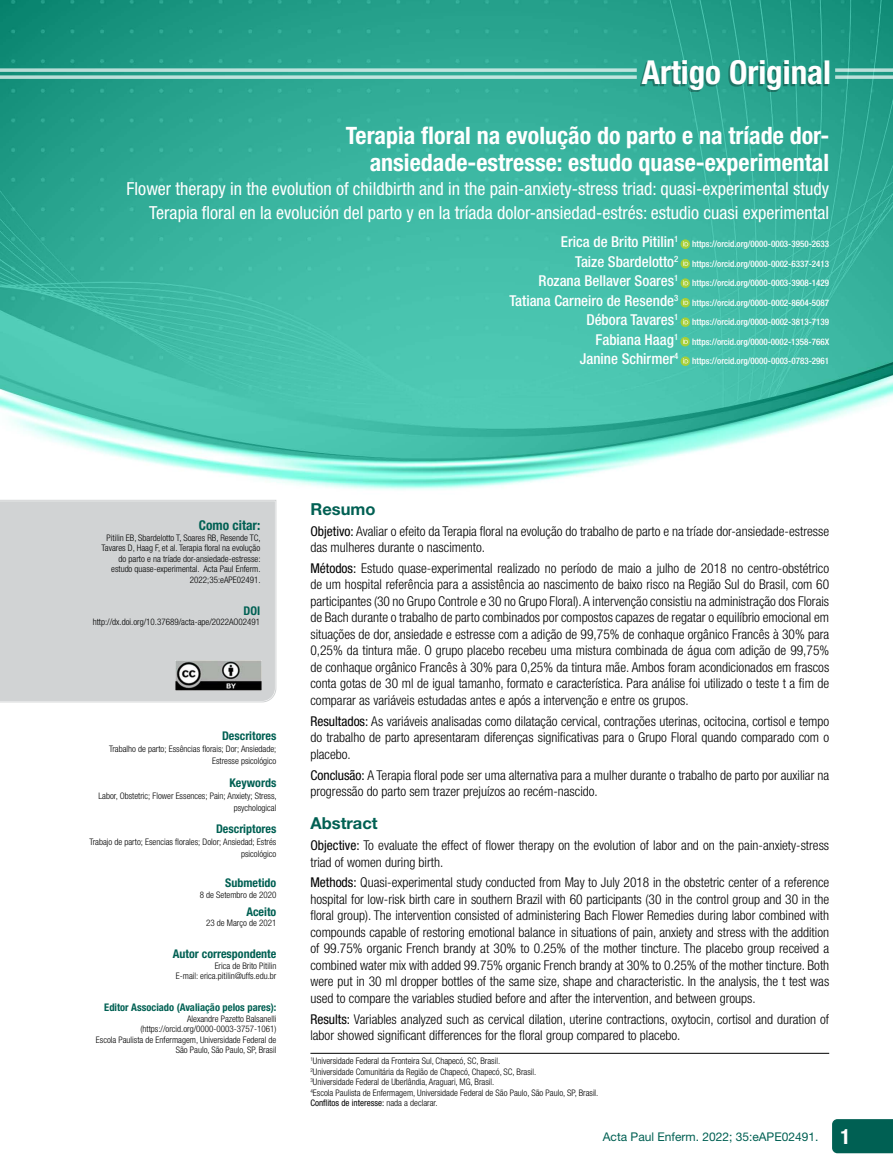
<style>
.page{position:relative;width:893px;height:1170px;background:#fff}
.page>*{position:absolute;margin:0;border:0;box-sizing:border-box;transform-origin:0 0}
.t1{font:700 condensed 33px "Helvetica Neue LT Std";color:#fff}
.t2{font:700 condensed 24px/27px "Helvetica Neue LT Std";color:#fff;text-align:right}
.t3{font:condensed 18px/24px "Helvetica Neue LT Std";color:#fff;text-align:right}
.t4{font:700 16.5px "Helvetica Neue LT Std";color:#006053}
.t5{font:500 condensed 15px "Helvetica Neue LT Std";color:#fff}
.t6{font:300 condensed 13.5px/16.5px "Helvetica Neue LT Std";color:#000}
.t7{font:700 condensed 13.5px "Helvetica Neue LT Std";color:#006053}
.t8{font:700 condensed 12px "Helvetica Neue LT Std";color:#006053}
.t9{font:12px "Helvetica Neue LT Std";color:#006053}
.t10{font:700 condensed 10.5px "Helvetica Neue LT Std";color:#006053}
.t11{font:300 condensed 9px/10.5px "Helvetica Neue LT Std";color:#000;text-align:right}
.t12{font:500 condensed 9px "Helvetica Neue LT Std";color:#fff}
.s1{font-weight:400}
.s2{font-weight:700;font-stretch:condensed;font-size:21px;color:#fff}
</style>
<div class="page">
<div style="left:832px;top:1119px;width:61px;height:34px;background:#006053"></div>
<img style="left:0;top:0;width:893px;height:490px">
<svg style="left:835px;top:75px;width:58px;height:4px"></svg>
<svg style="left:835px;top:68px;width:58px;height:4px"></svg>
<svg style="left:0;top:500px;width:277px;height:203px;background:#e1e3e3"></svg>
<div style="left:0;top:501px;width:275px;height:199px;background:#d1d3d4"></div>
<img style="left:175px;top:660px;width:86px;height:30px">
<svg style="left:680px;top:239px;width:10px;height:10px"></svg>
<svg style="left:683px;top:241px;width:5px;height:5px"></svg>
<svg style="left:680px;top:259px;width:10px;height:9px"></svg>
<svg style="left:683px;top:260px;width:5px;height:6px"></svg>
<svg style="left:680px;top:278px;width:10px;height:10px"></svg>
<svg style="left:683px;top:280px;width:5px;height:5px"></svg>
<svg style="left:680px;top:298px;width:10px;height:9px"></svg>
<svg style="left:683px;top:299px;width:5px;height:6px"></svg>
<svg style="left:680px;top:317px;width:10px;height:10px"></svg>
<svg style="left:683px;top:319px;width:5px;height:5px"></svg>
<svg style="left:680px;top:337px;width:10px;height:9px"></svg>
<svg style="left:683px;top:338px;width:5px;height:6px"></svg>
<svg style="left:680px;top:356px;width:10px;height:10px"></svg>
<svg style="left:683px;top:358px;width:5px;height:5px"></svg>
<hr style="left:310px;top:1052px;width:519px;height:1px;background:#000">
<div style="left:640px;top:62px;width:187px;height:30px;background:#000;opacity:.3"></div>
<svg style="left:0;top:75px;width:637px;height:4px;background:#aadad2"></svg>
<svg style="left:0;top:68px;width:637px;height:4px;background:#aadad1"></svg>
<h1 class="t1" style="left:642px;top:52px;width:191px">Artigo Original</h1>
<h2 class="t2" style="left:346px;top:122px;width:485px">Terapia floral na evolução do parto e na tríade dor&shy;ansiedade-estresse: estudo quase-experimental</h2>
<h3 class="t3" style="left:126px;top:177px;width:704px">Flower therapy in the evolution of childbirth and in the pain-anxiety-stress triad: quasi-experimental study<br>Terapia floral en la evolución del parto y en la tríada dolor-ansiedad-estrés: estudio cuasi experimental</h3>
<p class="t5" style="left:561px;top:233px;width:119px">Erica de Brito Pitilin<sup>1</sup></p>
<p class="t12" style="left:692px;top:239px;width:138px">https://orcid.org/0000-0003-3950-2633</p>
<p class="t5" style="left:575px;top:252px;width:105px">Taize Sbardelotto<sup>2</sup></p>
<p class="t12" style="left:692px;top:258px;width:138px">https://orcid.org/0000-0002-6337-2413</p>
<p class="t5" style="left:539px;top:272px;width:141px">Rozana Bellaver Soares<sup>1</sup></p>
<p class="t12" style="left:692px;top:278px;width:138px">https://orcid.org/0000-0003-3908-1429</p>
<p class="t5" style="left:509px;top:291px;width:171px">Tatiana Carneiro de Resende<sup>3</sup></p>
<p class="t12" style="left:692px;top:297px;width:138px">https://orcid.org/0000-0002-8604-5087</p>
<p class="t5" style="left:586px;top:311px;width:94px">Débora Tavares<sup>1</sup></p>
<p class="t12" style="left:692px;top:317px;width:138px">https://orcid.org/0000-0002-3813-7139</p>
<p class="t5" style="left:595px;top:330px;width:84px">Fabiana Haag<sup>1</sup></p>
<p class="t12" style="left:692px;top:336px;width:139px">https://orcid.org/0000-0002-1358-766X</p>
<p class="t5" style="left:580px;top:350px;width:100px">Janine Schirmer<sup>4</sup></p>
<p class="t12" style="left:692px;top:356px;width:138px">https://orcid.org/0000-0003-0783-2961</p>
<p class="t7" style="left:199px;top:517px;width:63px">Como citar:</p>
<p class="t11" style="left:102px;top:532px;width:161px">Pitilin EB, Sbardelotto T, Soares RB, Resende TC, Tavares D, Haag F, et al. Terapia floral na evolução do parto e na tríade dor-ansiedade-estresse: estudo quase-experimental. Acta Paul Enferm.<br>2022;35:eAPE02491.</p>
<p class="t8" style="left:244px;top:603px;width:18px">DOI</p>
<p class="t11" style="left:93px;top:617px;width:169px">http://dx.doi.org/10.37689/acta-ape/2022AO02491</p>
<p class="t8" style="left:222px;top:728px;width:56px">Descritores</p>
<p class="t11" style="left:109px;top:743px;width:169px;line-height:12px">Trabalho de parto; Essências florais; Dor; Ansiedade;<br>Estresse psicológico</p>
<p class="t8" style="left:230px;top:775px;width:48px">Keywords</p>
<p class="t11" style="left:98px;top:789px;width:180px;line-height:12px">Labor, Obstetric; Flower Essences; Pain; Anxiety; Stress, psychological</p>
<p class="t8" style="left:216px;top:821px;width:62px">Descriptores</p>
<p class="t11" style="left:89px;top:835px;width:189px;line-height:12px">Trabajo de parto; Esencias florales; Dolor; Ansiedad; Estrés psicológico</p>
<p class="t8" style="left:225px;top:875px;width:53px">Submetido</p>
<p class="t11" style="left:200px;top:889px;width:78px">8 de Setembro de 2020</p>
<p class="t8" style="left:246px;top:904px;width:31px">Aceito</p>
<p class="t11" style="left:206px;top:917px;width:72px">23 de Março de 2021</p>
<p class="t8" style="left:173px;top:946px;width:105px">Autor correspondente</p>
<p class="t11" style="left:176px;top:960px;width:102px">Erica de Brito Pitilin<br>E-mail: erica.pitilin@uffs.edu.br</p>
<p class="t10" style="left:104px;top:1001px;width:174px">Editor Associado (Avaliação pelos pares):</p>
<p class="t11" style="left:96px;top:1013px;width:182px">Alexandre Pazetto Balsanelli (https://orcid.org/0000-0003-3757-1061)<br>Escola Paulista de Enfermagem, Universidade Federal de São Paulo, São Paulo, SP, Brasil</p>
<p class="t4" style="left:310px;top:498px;width:67px">Resumo</p>
<p class="t6" style="left:310px;top:522px;width:520px"><span class="s1">Objetivo:</span> Avaliar o efeito da Terapia floral na evolução do trabalho de parto e na tríade dor-ansiedade-estresse das mulheres durante o nascimento.</p>
<p class="t6" style="left:310px;top:559px;width:520px;text-align:justify"><span class="s1">Métodos:</span> Estudo quase-experimental realizado no período de maio a julho de 2018 no centro-obstétrico de um hospital referência para a assistência ao nascimento de baixo risco na Região Sul do Brasil, com 60 participantes (30 no Grupo Controle e 30 no Grupo Floral). A intervenção consistiu na administração dos Florais de Bach durante o trabalho de parto combinados por compostos capazes de regatar o equilíbrio emocional em situações de dor, ansiedade e estresse com a adição de 99,75% de conhaque orgânico Francês à 30% para 0,25% da tintura mãe. O grupo placebo recebeu uma mistura combinada de água com adição de 99,75% de conhaque orgânico Francês à 30% para 0,25% da tintura mãe. Ambos foram acondicionados em frascos conta gotas de 30 ml de igual tamanho, formato e característica. Para análise foi utilizado o teste t a fim de comparar as variáveis estudadas antes e após a intervenção e entre os grupos.</p>
<p class="t6" style="left:310px;top:712px;width:520px;text-align:justify"><span class="s1">Resultados:</span> As variáveis analisadas como dilatação cervical, contrações uterinas, ocitocina, cortisol e tempo do trabalho de parto apresentaram diferenças significativas para o Grupo Floral quando comparado com o placebo.</p>
<p class="t6" style="left:310px;top:766px;width:520px"><span class="s1">Conclusão:</span> A Terapia floral pode ser uma alternativa para a mulher durante o trabalho de parto por auxiliar na progressão do parto sem trazer prejuízos ao recém-nascido.</p>
<p class="t4" style="left:310px;top:813px;width:69px">Abstract</p>
<p class="t6" style="left:310px;top:836px;width:520px"><span class="s1">Objective:</span> To evaluate the effect of flower therapy on the evolution of labor and on the pain-anxiety-stress triad of women during birth.</p>
<p class="t6" style="left:310px;top:874px;width:520px;text-align:justify"><span class="s1">Methods:</span> Quasi-experimental study conducted from May to July 2018 in the obstetric center of a reference hospital for low-risk birth care in southern Brazil with 60 participants (30 in the control group and 30 in the floral group). The intervention consisted of administering Bach Flower Remedies during labor combined with compounds capable of restoring emotional balance in situations of pain, anxiety and stress with the addition of 99.75% organic French brandy at 30% to 0.25% of the mother tincture. The placebo group received a combined water mix with added 99.75% organic French brandy at 30% to 0.25% of the mother tincture. Both were put in 30 ml dropper bottles of the same size, shape and characteristic. In the analysis, the t test was used to compare the variables studied before and after the intervention, and between groups.</p>
<p class="t6" style="left:310px;top:1010px;width:520px"><span class="s1">Results:</span> Variables analyzed such as cervical dilation, uterine contractions, oxytocin, cortisol and duration of labor showed significant differences for the floral group compared to placebo.</p>
<p class="t11" style="left:310px;top:1055px;width:290px;text-align:left"><sup>1</sup>Universidade Federal da Fronteira Sul, Chapecó, SC, Brasil.<br><sup>2</sup>Universidade Comunitária da Região de Chapecó, Chapecó, SC, Brasil.<br><sup>3</sup>Universidade Federal de Uberlândia, Araguari, MG, Brasil.<br><sup>4</sup>Escola Paulista de Enfermagem, Universidade Federal de São Paulo, São Paulo, SP, Brasil.<br><span class="s1">Conflitos de interesse:</span> nada a declarar.</p>
<p class="t9" style="left:603px;top:1129px;width:249px">Acta Paul Enferm. 2022; 35:eAPE02491. <span class="s2">1</span></p>
</div>
